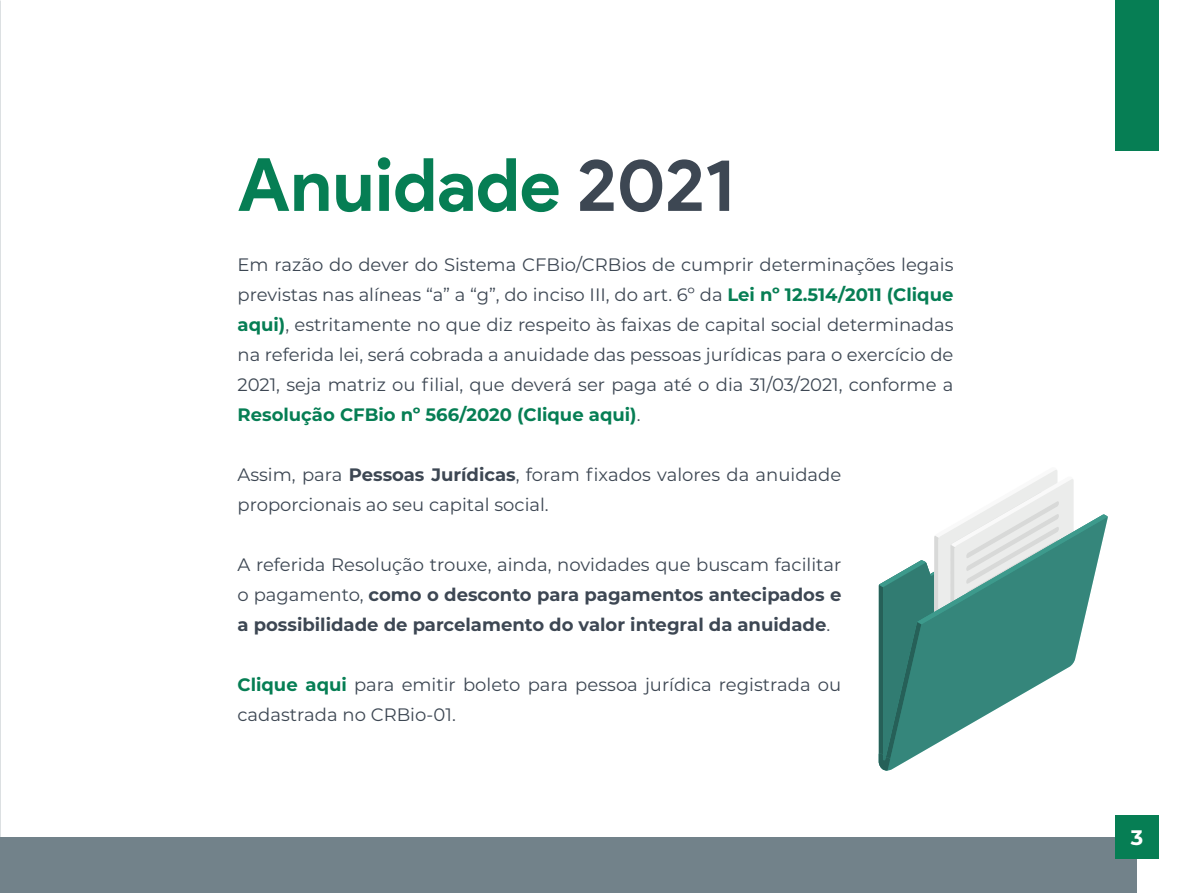
<style>
.page{position:relative;width:1191px;height:893px;background:#fff}
.page>*{position:absolute;margin:0;border:0;box-sizing:border-box;transform-origin:0 0}
.t1{font:700 73.5px "Product Sans";letter-spacing:-.005em;color:#067e54}
.t2{font:700 21px "Montserrat";color:#fff}
.t3{font:18px/30px "Montserrat";color:#3d4753}
.t4{font:700 18px/30px "Montserrat";color:#3d4753;text-align:justify}
.s1{color:#3d4753}
.s2{font-weight:700;color:#067e54}
.s3{font-weight:700}
.s4{font-weight:400}
</style>
<div class="page">
<div style="left:0;top:837px;width:1137px;height:56px;background:#72828a"></div>
<div style="left:1115px;top:815px;width:43px;height:44px;background:#067e54"></div>
<div style="left:1115px;top:0;width:43px;height:150px;background:#067e54"></div>
<svg style="left:878px;top:470px;width:229px;height:300px"></svg>
<h1 class="t1" style="left:237px;top:140px;width:499px">Anuidade <span class="s1">2021</span></h1>
<p class="t3" style="left:237px;top:249px;width:717px;text-align:justify">Em razão do dever do Sistema CFBio/CRBios de cumprir determinações legais previstas nas alíneas “a” a “g”, do inciso III, do art. 6º da <span class="s2">Lei nº 12.514/2011 (Clique aqui)</span>, estritamente no que diz respeito às faixas de capital social determinadas na referida lei, será cobrada a anuidade das pessoas jurídicas para o exercício de 2021, seja matriz ou filial, que deverá ser paga até o dia 31/03/2021, conforme a <span class="s2">Resolução CFBio nº 566/2020 (Clique aqui)</span>.</p>
<p class="t3" style="left:237px;top:459px;width:605px">Assim, para <span class="s3">Pessoas Jurídicas</span>, foram fixados valores da anuidade proporcionais ao seu capital social.</p>
<p class="t4" style="left:237px;top:549px;width:605px"><span class="s4">A referida Resolução trouxe, ainda, novidades que buscam facilitar o pagamento,</span> como o desconto para pagamentos antecipados e a possibilidade de parcelamento do valor integral da anuidade<span class="s4">.</span></p>
<p class="t3" style="left:237px;top:669px;width:605px"><span class="s2">Clique aqui</span> para emitir boleto para pessoa jurídica registrada ou cadastrada no CRBio-01.</p>
<p class="t2" style="left:1130px;top:822px;width:14px">3</p>
</div>
